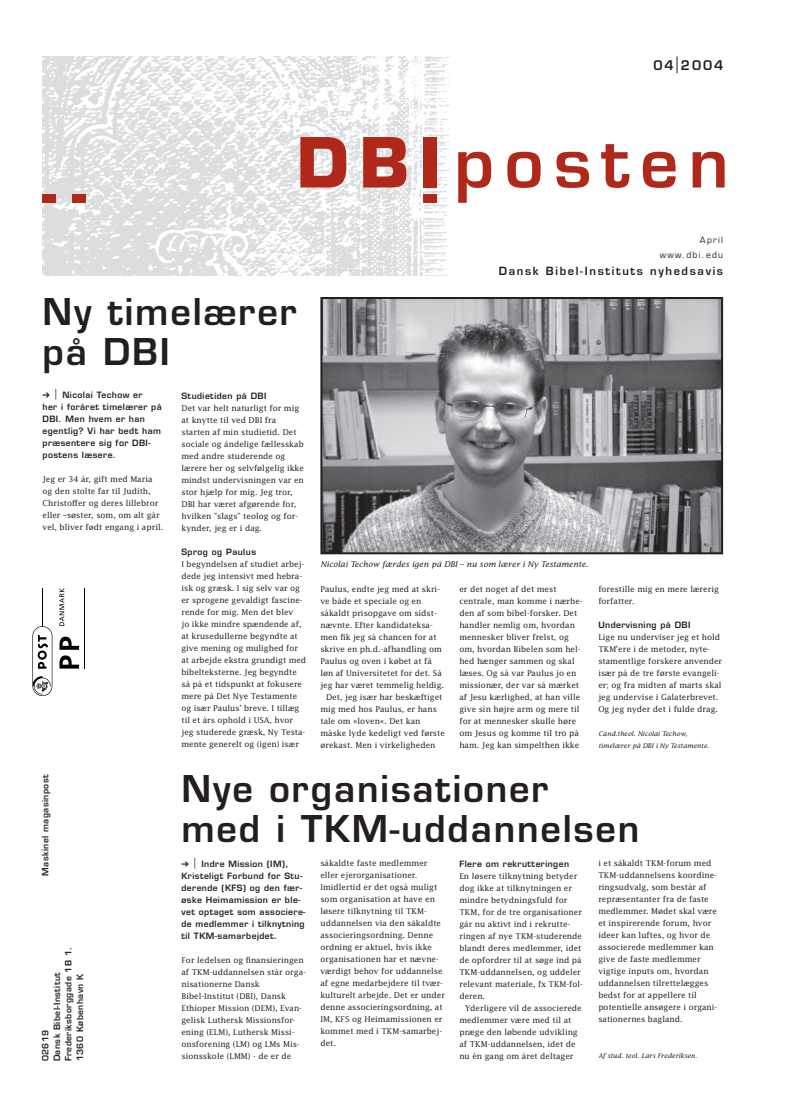
<style>
.page{position:relative;width:794px;height:1120px;background:#fff}
.page>*{position:absolute;margin:0;border:0;box-sizing:border-box;transform-origin:0 0}
.t1{font:600 67.3px "Eurostile";letter-spacing:.15em;color:#af281a}
.t2{font:700 51.1px "Eurostile";color:#af281a;scale:1.63 1}
.t3{font:600 36px/40px "Eurostile";letter-spacing:.05em;color:#231f20}
.t4{font:600 13px "Eurostile";letter-spacing:.15em;color:#231f20}
.t5{font:600 11px "Eurostile";letter-spacing:.15em;color:#231f20}
.t6{font:600 8.5px/12px "Eurostile";letter-spacing:.05em;color:#231f20}
.t7{font:8.5px "Eurostile";letter-spacing:.15em;color:#231f20}
.t8{font:8px/12px "Lucida";color:#231f20}
.t9{font:italic 8px "Lucida";color:#231f20}
.t10{font:italic 6.5px/12px "Lucida";color:#231f20}
.s1{font-weight:400;font-size:16.6px}
.s2{font-weight:700}
.s3{font-weight:400;font-size:10.9px}
</style>
<div class="page">
<img style="left:42px;top:57px;width:409px;height:219px">
<svg style="left:59px;top:588px;width:5px;height:38px"></svg>
<hr style="left:42px;top:588px;width:1px;height:38px;background:#000">
<hr style="left:84px;top:588px;width:1px;height:81px;background:#000">
<svg style="left:59px;top:637px;width:20px;height:31px"></svg>
<svg style="left:32px;top:626px;width:20px;height:70px"></svg>
<img style="left:323px;top:300px;width:397px;height:251px">
<div style="left:320px;top:297px;width:403px;height:257px;border:2px solid #231f20"></div>
<h2 class="t2" style="left:34px;top:152px;width:38px">..</h2>
<h3 class="t4" style="left:653px;top:58px;width:72px">04<span class="s1">|</span>2004</h3>
<h1 class="t1" style="left:297px;top:125px;width:433px"><span class="s2">DBI</span><sub>.</sub>posten</h1>
<p class="t7" style="left:700px;top:234px;width:25px">April</p>
<p class="t7" style="left:660px;top:250px;width:65px">www.dbi.edu</p>
<h3 class="t5" style="left:499px;top:265px;width:226px">Dansk Bibel-Instituts nyhedsavis</h3>
<h3 class="t3" style="left:43px;top:292px;width:256px">Ny timelærer på DBI</h3>
<p class="t6" style="left:181px;top:390px;width:86px">Studietiden på DBI</p>
<p class="t8" style="left:181px;top:402px;width:124px">Det var helt naturligt for mig at knytte til ved DBI fra starten af min studietid. Det sociale og åndelige fællesskab med andre studerende og lærere her og selvfølgelig ikke mindst undervisningen var en stor hjælp for mig. Jeg tror,<br>DBI har været afgørende for, hvilken ”slags” teolog og for&shy;kynder, jeg er i dag.</p>
<p class="t6" style="left:181px;top:546px;width:76px">Sprog og Paulus</p>
<p class="t8" style="left:181px;top:558px;width:126px">I begyndelsen af studiet arbej&shy;dede jeg intensivt med hebra&shy;isk og græsk. I sig selv var og er sprogene gevaldigt fascine&shy;rende for mig. Men det blev<br>jo ikke mindre spændende af, at krusedullerne begyndte at give mening og mulighed for at arbejde ekstra grundigt med bibelteksterne. Jeg begyndte så på et tidspunkt at fokusere mere på Det Nye Testamente og især Paulus’ breve. I tillæg til et års ophold i USA, hvor jeg studerede græsk, Ny Testa&shy;mente generelt og (igen) især</p>
<p class="t6" style="left:43px;top:389px;width:121px;text-indent:12px"><span class="s3">|</span> Nicolai Techow er<br>her i foråret timelærer på<br>DBI. Men hvem er han egentlig? Vi har bedt ham præsentere sig for DBI&shy;postens læsere.</p>
<p class="t8" style="left:43px;top:473px;width:122px">Jeg er 34 år, gift med Maria og den stolte far til Judith,<br>Christoffer og deres lillebror eller –søster, som, om alt går vel, bliver født engang i april.</p>
<p class="t9" style="left:320px;top:559px;width:269px">Nicolai Techow færdes igen på DBI – nu som lærer i Ny Testamente.</p>
<p class="t8" style="left:320px;top:583px;width:121px">Paulus, endte jeg med at skri-</p>
<p class="t8" style="left:320px;top:595px;width:102px">ve både et speciale og en</p>
<p class="t8" style="left:320px;top:607px;width:118px">såkaldt prisopgave om sidst-</p>
<p class="t8" style="left:320px;top:619px;width:114px">nævnte. Efter kandidateksa-</p>
<p class="t8" style="left:320px;top:631px;width:118px">men fik jeg så chancen for at</p>
<p class="t8" style="left:320px;top:643px;width:123px">skrive en ph.d.-afhandling om</p>
<p class="t8" style="left:320px;top:655px;width:113px">Paulus og oven i købet at få</p>
<p class="t8" style="left:320px;top:667px;width:123px">løn af Universitetet for det. Så</p>
<p class="t8" style="left:320px;top:679px;width:125px">jeg har været temmelig heldig.</p>
<p class="t8" style="left:326px;top:691px;width:118px">Det, jeg især har beskæftiget</p>
<p class="t8" style="left:320px;top:703px;width:118px">mig med hos Paulus, er hans</p>
<p class="t8" style="left:320px;top:715px;width:102px">tale om »loven«. Det kan</p>
<p class="t8" style="left:320px;top:727px;width:126px">måske lyde kedeligt ved første</p>
<p class="t8" style="left:320px;top:739px;width:116px">ørekast. Men i virkeligheden</p>
<p class="t8" style="left:459px;top:583px;width:125px">er det noget af det mest centrale, man komme i nærhe&shy;den af som bibel-forsker. Det handler nemlig om, hvordan mennesker bliver frelst, og om, hvordan Bibelen som hel&shy;hed hænger sammen og skal læses. Og så var Paulus jo en missionær, der var så mærket af Jesu kærlighed, at han ville give sin højre arm og mere til for at mennesker skulle høre om Jesus og komme til tro på ham. Jeg kan simpelthen ikke</p>
<p class="t8" style="left:598px;top:583px;width:122px">forestille mig en mere lærerig forfatter.</p>
<p class="t6" style="left:598px;top:619px;width:94px">Undervisning på DBI</p>
<p class="t8" style="left:598px;top:631px;width:125px">Lige nu underviser jeg et hold<br>TKM’ere i de metoder, nyte&shy;stamentlige forskere anvender især på de tre første evangeli&shy;er; og fra midten af marts skal jeg undervise i Galaterbrevet.<br>Og jeg nyder det i fulde drag.</p>
<p class="t10" style="left:598px;top:727px;width:112px">Cand.theol. Nicolai Techow, timelærer på DBI i Ny Testamente.</p>
<p class="t6" style="left:40px;top:875px;width:103px;rotate:-90deg">Maskinel magasinpost</p>
<p class="t6" style="left:40px;top:1061px;width:116px;line-height:11.5px;rotate:-90deg">02619<br>Dansk Bibel-Institut<br>Frederiksborggade 1B 1.<br>1360 København K</p>
<h3 class="t3" style="left:181px;top:769px;width:459px">Nye organisationer<br>med i TKM-uddannelsen</h3>
<p class="t6" style="left:181px;top:858px;width:126px;text-indent:12px"><span class="s3">|</span> Indre Mission (IM),<br>Kristeligt Forbund for Stu&shy;derende (KFS) og den fær&shy;øske Heimamission er ble&shy;vet optaget som associere&shy;de medlemmer i tilknytning til TKM-samarbejdet.</p>
<p class="t8" style="left:181px;top:954px;width:126px">For ledelsen og finansieringen af TKM-uddannelsen står orga&shy;nisationerne Dansk<br>Bibel-Institut (DBI), Dansk<br>Ethioper Mission (DEM), Evan&shy;gelisk Luthersk Missionsfor&shy;ening (ELM), Luthersk Missi&shy;onsforening (LM) og LMs Mis&shy;sionsskole (LMM) - de er de</p>
<p class="t8" style="left:320px;top:857px;width:126px">såkaldte faste medlemmer eller ejerorganisationer.<br>Imidlertid er det også muligt som organisation at have en løsere tilknytning til TKM&shy;uddannelsen via den såkaldte associeringsordning. Denne ordning er aktuel, hvis ikke organisationen har et nævne&shy;værdigt behov for uddannelse af egne medarbejdere til tvær&shy;kulturelt arbejde. Det er under denne associeringsordning, at<br>IM, KFS og Heimamissionen er kommet med i TKM-samarbej&shy;det.</p>
<p class="t6" style="left:459px;top:858px;width:111px">Flere om rekrutteringen</p>
<p class="t8" style="left:459px;top:870px;width:125px">En løsere tilknytning betyder dog ikke at tilknytningen er mindre betydningsfuld for<br>TKM, for de tre organisationer går nu aktivt ind i rekrutte&shy;ringen af nye TKM-studerende blandt deres medlemmer, idet de opfordrer til at søge ind på<br>TKM-uddannelsen, og uddeler relevant materiale, fx TKM-fol&shy;deren.</p>
<p class="t8" style="left:459px;top:1002px;width:124px;text-indent:6px">Yderligere vil de associerede medlemmer være med til at præge den løbende udvikling af TKM-uddannelsen, idet de nu én gang om året deltager</p>
<p class="t8" style="left:598px;top:857px;width:121px">i et såkaldt TKM-forum med<br>TKM-uddannelsens koordine&shy;ringsudvalg, som består af repræsentanter fra de faste medlemmer. Mødet skal være et inspirerende forum, hvor ideer kan luftes, og hvor de associerede medlemmer kan give de faste medlemmer vigtige inputs om, hvordan uddannelsen tilrettelægges bedst for at appellere til potentielle ansøgere i organi&shy;sationernes bagland.</p>
<p class="t10" style="left:598px;top:1050px;width:100px">Af stud. teol. Lars Frederiksen.</p>
</div>
